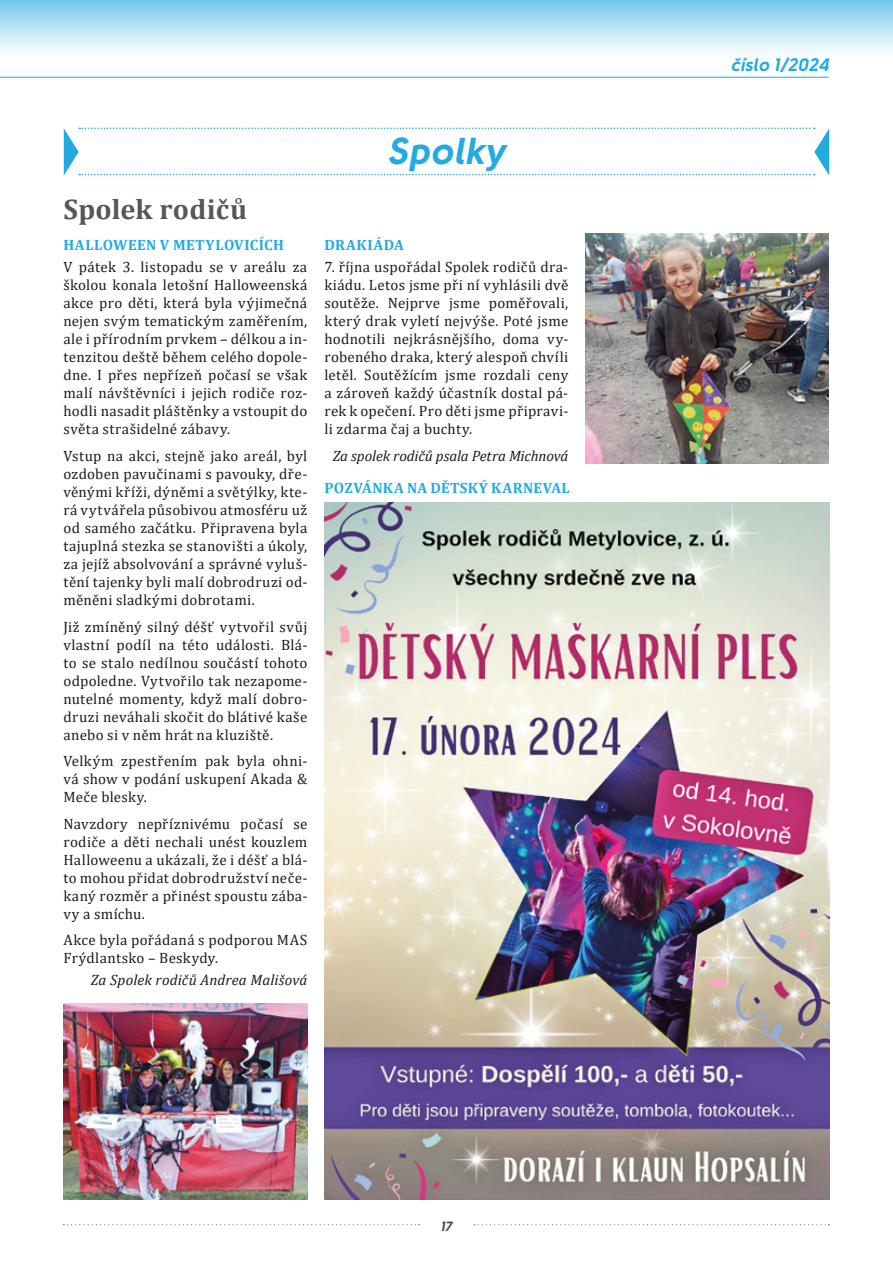
<style>
.page{position:relative;width:893px;height:1263px;background:#fff}
.page>*{position:absolute;margin:0;border:0;box-sizing:border-box;transform-origin:0 0}
.t1{font:37.5px "Solomon Sans Bold Italic";color:#24aae2}
.t2{font:700 28.5px "Cambria";letter-spacing:.005em;color:#575756}
.t3{font:18px "Solomon Sans Bold Italic";color:#24aae2}
.t4{font:15px/18px "Cambria";letter-spacing:.025em;color:#1d1d1b;text-align:justify}
.t5{font:italic 15px "Cambria";color:#1d1d1b}
.t6{font:700 15px "Cambria";letter-spacing:.025em;color:#24aae2}
.t7{font:13.5px "Solomon Sans Bold Italic";color:#4d4c4c}
</style>
<div class="page">
<div style="left:0;top:0;width:893px;height:77px;background:linear-gradient(to bottom,#7dcded,#fff)"></div>
<svg style="left:63px;top:1224px;width:357px;height:1px"></svg>
<svg style="left:474px;top:1224px;width:355px;height:1px"></svg>
<hr style="left:0;top:77px;width:828px;height:1px;background:#23abe3">
<svg style="left:64px;top:128px;width:765px;height:48px"></svg>
<img style="left:64px;top:1004px;width:244px;height:195px">
<img style="left:585px;top:234px;width:244px;height:229px">
<img style="left:325px;top:502px;width:504px;height:697px">
<h2 class="t2" style="left:63px;top:190px;width:185px">SPOLEK RODIČŮ</h2>
<p class="t6" style="left:63px;top:234px;width:11px">HALLO</p>
<p class="t6" style="left:113px;top:234px;width:26px">WEEN</p>
<p class="t6" style="left:160px;top:234px;width:65px">V METYLOVICÍC</p>
<p class="t6" style="left:273px;top:234px;width:12px">H</p>
<p class="t4" style="left:63px;top:258px;width:245px">V pátek 3. listopadu se v areálu za školou konala letošní Halloweenská akce pro děti, která byla výjimečná nejen svým tematickým zaměřením, ale i přírodním prvkem – délkou a in&shy;tenzitou deště během celého dopole&shy;dne. I přes nepřízeň počasí se však malí návštěvníci i jejich rodiče roz&shy;hodli nasadit pláštěnky a vstoupit do světa strašidelné zábavy.</p>
<p class="t4" style="left:63px;top:447px;width:245px">Vstup na akci, stejně jako areál, byl ozdoben pavučinami s pavouky, dře&shy;věnými kříži, dýněmi a světýlky, kte&shy;rá vytvářela působivou atmosféru už od samého začátku. Připravena byla tajuplná stezka se stanovišti a úkoly, za jejíž absolvování a správné vyluš&shy;tění tajenky byli malí dobrodruzi od&shy;měněni sladkými dobrotami.</p>
<p class="t4" style="left:63px;top:617px;width:245px">Již zmíněný silný déšť vytvořil svůj vlastní podíl na této události. Blá&shy;to se stalo nedílnou součástí tohoto odpoledne. Vytvořilo tak nezapome&shy;nutelné momenty, když malí dobro&shy;druzi neváhali skočit do blátivé kaše anebo si v něm hrát na kluziště.</p>
<p class="t4" style="left:63px;top:752px;width:245px">Velkým zpestřením pak byla ohni&shy;vá show v podání uskupení Akada &amp; Meče blesky.</p>
<p class="t4" style="left:63px;top:814px;width:245px">Navzdory nepříznivému počasí se rodiče a děti nechali unést kouzlem Halloweenu a ukázali, že i déšť a blá&shy;to mohou přidat dobrodružství neče&shy;kaný rozměr a přinést spoustu zába&shy;vy a smíchu.</p>
<p class="t4" style="left:63px;top:931px;width:245px">Akce byla pořádaná s podporou MAS<br>Frýdlantsko – Beskydy.</p>
<p class="t5" style="left:91px;top:969px;width:218px">Za Spolek rodičů Andrea Mališová</p>
<h1 class="t1" style="left:388px;top:129px;width:120px">Spolky</h1>
<p class="t6" style="left:324px;top:234px;width:22px">DRAKIÁDA</p>
<p class="t4" style="left:324px;top:258px;width:245px">7. října uspořádal Spolek rodičů dra&shy;kiádu. Letos jsme při ní vyhlásili dvě soutěže. Nejprve jsme poměřovali, který drak vyletí nejvýše. Poté jsme hodnotili nejkrásnějšího, doma vy&shy;robeného draka, který alespoň chvíli letěl. Soutěžícím jsme rozdali ceny a zároveň každý účastník dostal pá&shy;rek k opečení. Pro děti jsme připravi&shy;li zdarma čaj a buchty.</p>
<p class="t5" style="left:333px;top:445px;width:237px">Za spolek rodičů psala Petra Michnová</p>
<p class="t6" style="left:325px;top:477px;width:21px">POZVÁNKA</p>
<p class="t6" style="left:407px;top:477px;width:34px">NA DĚTSK</p>
<p class="t6" style="left:479px;top:477px;width:24px">Ý KARNEVAL</p>
<p class="t7" style="left:441px;top:1218px;width:13px">17</p>
<p class="t3" style="left:731px;top:54px;width:99px">číslo 1/2024</p>
</div>
